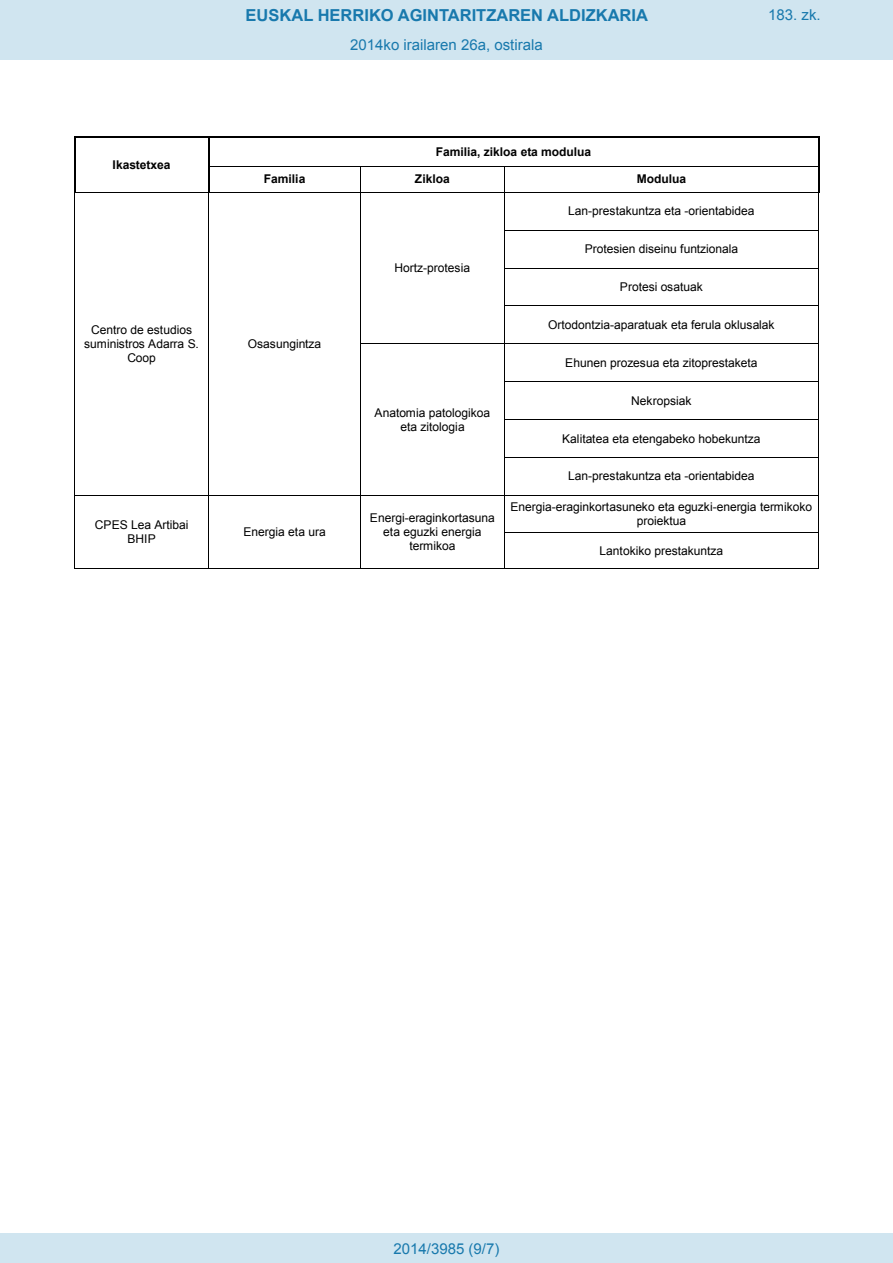
<style>
.page{position:relative;width:893px;height:1263px;background:#fff}
.page>*{position:absolute;margin:0;border:0;box-sizing:border-box;transform-origin:0 0}
.t1{font:700 16.5px "Arial";color:#1879ad}
.Paginacion_Centro{font:15px "Arial";color:#1879ad}
.t2{font:12px/13.8px "Arial";letter-spacing:-.005em;color:#000;text-align:center}
.t3{font:700 12px "Arial";color:#000}
</style>
<div class="page">
<hr style="left:76px;top:136px;width:132px;height:2px;background:#000">
<hr style="left:209px;top:136px;width:609px;height:2px;background:#000">
<hr style="left:74px;top:138px;width:2px;height:28px;background:#000">
<hr style="left:209px;top:166px;width:152px;height:1px;background:#000">
<hr style="left:361px;top:166px;width:143px;height:1px;background:#000">
<hr style="left:504px;top:166px;width:314px;height:1px;background:#000">
<hr style="left:74px;top:167px;width:2px;height:25px;background:#000">
<hr style="left:76px;top:192px;width:132px;height:1px;background:#000">
<svg style="left:208px;top:136px;width:2px;height:57px"></svg>
<hr style="left:210px;top:192px;width:151px;height:1px;background:#000">
<hr style="left:361px;top:192px;width:143px;height:1px;background:#000">
<svg style="left:504px;top:167px;width:1px;height:25px"></svg>
<hr style="left:504px;top:192px;width:314px;height:1px;background:#000">
<svg style="left:818px;top:136px;width:2px;height:57px"></svg>
<hr style="left:75px;top:193px;width:1px;height:37px;background:#000">
<hr style="left:208px;top:193px;width:1px;height:37px;background:#000">
<hr style="left:361px;top:193px;width:1px;height:37px;background:#000">
<hr style="left:504px;top:193px;width:1px;height:37px;background:#000">
<hr style="left:818px;top:193px;width:1px;height:37px;background:#000">
<hr style="left:504px;top:230px;width:314px;height:1px;background:#000">
<hr style="left:75px;top:231px;width:1px;height:37px;background:#000">
<hr style="left:208px;top:231px;width:1px;height:37px;background:#000">
<hr style="left:361px;top:231px;width:1px;height:37px;background:#000">
<hr style="left:504px;top:231px;width:1px;height:37px;background:#000">
<hr style="left:818px;top:231px;width:1px;height:37px;background:#000">
<hr style="left:504px;top:268px;width:314px;height:1px;background:#000">
<hr style="left:75px;top:268px;width:1px;height:37px;background:#000">
<hr style="left:208px;top:268px;width:1px;height:37px;background:#000">
<hr style="left:361px;top:268px;width:1px;height:37px;background:#000">
<hr style="left:504px;top:268px;width:1px;height:37px;background:#000">
<hr style="left:818px;top:268px;width:1px;height:37px;background:#000">
<hr style="left:504px;top:305px;width:314px;height:1px;background:#000">
<hr style="left:75px;top:306px;width:1px;height:37px;background:#000">
<hr style="left:208px;top:306px;width:1px;height:37px;background:#000">
<hr style="left:361px;top:306px;width:1px;height:37px;background:#000">
<hr style="left:504px;top:306px;width:1px;height:37px;background:#000">
<hr style="left:818px;top:306px;width:1px;height:37px;background:#000">
<hr style="left:361px;top:343px;width:143px;height:1px;background:#000">
<hr style="left:504px;top:343px;width:314px;height:1px;background:#000">
<hr style="left:75px;top:344px;width:1px;height:37px;background:#000">
<hr style="left:208px;top:344px;width:1px;height:37px;background:#000">
<hr style="left:361px;top:344px;width:1px;height:37px;background:#000">
<hr style="left:504px;top:344px;width:1px;height:37px;background:#000">
<hr style="left:818px;top:344px;width:1px;height:37px;background:#000">
<hr style="left:504px;top:381px;width:314px;height:1px;background:#000">
<hr style="left:75px;top:382px;width:1px;height:37px;background:#000">
<hr style="left:208px;top:382px;width:1px;height:37px;background:#000">
<hr style="left:361px;top:382px;width:1px;height:37px;background:#000">
<hr style="left:504px;top:382px;width:1px;height:37px;background:#000">
<hr style="left:818px;top:382px;width:1px;height:37px;background:#000">
<hr style="left:504px;top:419px;width:314px;height:1px;background:#000">
<hr style="left:75px;top:420px;width:1px;height:37px;background:#000">
<hr style="left:208px;top:420px;width:1px;height:37px;background:#000">
<hr style="left:361px;top:420px;width:1px;height:37px;background:#000">
<hr style="left:504px;top:420px;width:1px;height:37px;background:#000">
<hr style="left:818px;top:420px;width:1px;height:37px;background:#000">
<hr style="left:504px;top:457px;width:314px;height:1px;background:#000">
<hr style="left:75px;top:458px;width:1px;height:37px;background:#000">
<hr style="left:208px;top:458px;width:1px;height:37px;background:#000">
<hr style="left:361px;top:458px;width:1px;height:37px;background:#000">
<hr style="left:504px;top:458px;width:1px;height:37px;background:#000">
<hr style="left:818px;top:458px;width:1px;height:37px;background:#000">
<hr style="left:75px;top:495px;width:133px;height:1px;background:#000">
<hr style="left:209px;top:495px;width:152px;height:1px;background:#000">
<hr style="left:361px;top:495px;width:143px;height:1px;background:#000">
<hr style="left:504px;top:495px;width:314px;height:1px;background:#000">
<hr style="left:75px;top:496px;width:1px;height:36px;background:#000">
<hr style="left:208px;top:496px;width:1px;height:36px;background:#000">
<hr style="left:361px;top:496px;width:1px;height:36px;background:#000">
<hr style="left:504px;top:496px;width:1px;height:36px;background:#000">
<hr style="left:818px;top:496px;width:1px;height:36px;background:#000">
<hr style="left:504px;top:532px;width:314px;height:1px;background:#000">
<hr style="left:75px;top:532px;width:1px;height:36px;background:#000">
<hr style="left:75px;top:568px;width:133px;height:1px;background:#000">
<hr style="left:208px;top:532px;width:1px;height:36px;background:#000">
<hr style="left:209px;top:568px;width:152px;height:1px;background:#000">
<hr style="left:361px;top:532px;width:1px;height:36px;background:#000">
<hr style="left:361px;top:568px;width:143px;height:1px;background:#000">
<hr style="left:504px;top:532px;width:1px;height:36px;background:#000">
<hr style="left:504px;top:568px;width:314px;height:1px;background:#000">
<hr style="left:818px;top:532px;width:1px;height:36px;background:#000">
<div style="left:0;top:0;width:893px;height:60px;background:#d0e5f0"></div>
<div style="left:0;top:1233px;width:893px;height:30px;background:#d0e5f0"></div>
<h1 class="t1" style="left:246px;top:4px;width:404px">EUSKAL HERRIKO AGINTARITZAREN ALDIZKARIA</h1>
<p class="Paginacion_Centro" style="left:768px;top:5px;width:54px">183. zk.</p>
<p class="Paginacion_Centro" style="left:350px;top:35px;width:194px">2014ko irailaren 26a, ostirala</p>
<p class="t3" style="left:113px;top:156px;width:60px">Ikastetxea</p>
<p class="t2" style="left:84px;top:323px;width:116px">Centro de estudios suministros Adarra S.<br>Coop</p>
<p class="t3" style="left:436px;top:143px;width:157px">Familia, zikloa eta modulua</p>
<p class="t3" style="left:264px;top:171px;width:43px">Familia</p>
<p class="t3" style="left:415px;top:171px;width:36px">Zikloa</p>
<p class="t3" style="left:637px;top:171px;width:51px">Modulua</p>
<p class="t2" style="left:248px;top:337px;width:75px">Osasungintza</p>
<p class="t2" style="left:395px;top:261px;width:77px">Hortz-protesia</p>
<p class="t2" style="left:375px;top:406px;width:117px">Anatomia patologikoa eta zitologia</p>
<p class="t2" style="left:568px;top:204px;width:188px">Lan-prestakuntza eta -orientabidea</p>
<p class="t2" style="left:585px;top:242px;width:155px">Protesien diseinu funtzionala</p>
<p class="t2" style="left:620px;top:280px;width:84px">Protesi osatuak</p>
<p class="t2" style="left:548px;top:318px;width:228px">Ortodontzia-aparatuak eta ferula oklusalak</p>
<p class="t2" style="left:565px;top:356px;width:194px">Ehunen prozesua eta zitoprestaketa</p>
<p class="t2" style="left:631px;top:394px;width:62px">Nekropsiak</p>
<p class="t2" style="left:562px;top:432px;width:200px">Kalitatea eta etengabeko hobekuntza</p>
<p class="t2" style="left:568px;top:469px;width:188px">Lan-prestakuntza eta -orientabidea</p>
<p class="t2" style="left:95px;top:518px;width:95px">CPES Lea Artibai<br>BHIP</p>
<p class="t2" style="left:243px;top:525px;width:84px">Energia eta ura</p>
<p class="t2" style="left:370px;top:511px;width:126px">Energi-eraginkortasuna eta eguzki energia termikoa</p>
<p class="t2" style="left:511px;top:500px;width:303px">Energia-eraginkortasuneko eta eguzki-energia termikoko proiektua</p>
<p class="t2" style="left:600px;top:544px;width:125px">Lantokiko prestakuntza</p>
<p class="Paginacion_Centro" style="left:393px;top:1238px;width:107px">2014/3985 (9/7)</p>
</div>
